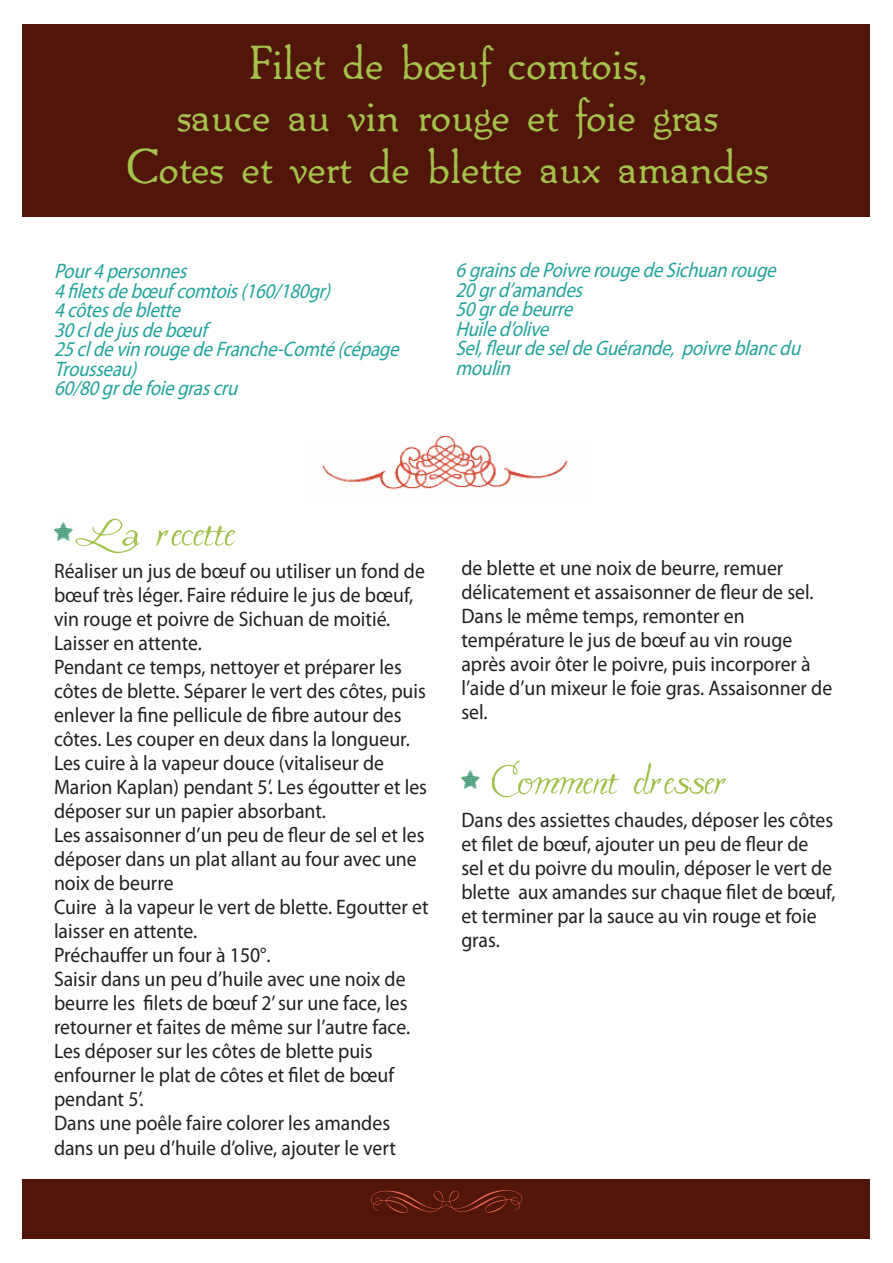
<style>
.page{position:relative;width:893px;height:1263px;background:#fff}
.page>*{position:absolute;margin:0;border:0;box-sizing:border-box;transform-origin:0 0}
.t1{font:49.5px "Pavane";color:#a2c24b;scale:1.17 1}
.t2{font:49.5px "Pavane";color:#a2c24b;scale:1.23 1}
.t3{font:43.5px "Packard Antique";color:#a2c24b}
.t4{font:21px/24px "Myriad Pro";color:#231f20;scale:.94 1}
.t5{font:italic 21px/19.5px "Myriad Pro";color:#21a39c;scale:.89 1}
.s1{font-size:52.5px}
</style>
<div class="page">
<img style="left:54px;top:521px;width:19px;height:20px">
<img style="left:461px;top:769px;width:19px;height:20px">
<div style="left:23px;top:24px;width:847px;height:193px;background:#52150a"></div>
<div style="left:23px;top:1179px;width:847px;height:60px;background:#52150a"></div>
<img style="left:322px;top:436px;width:246px;height:54px">
<svg style="left:371px;top:1190px;width:151px;height:23px"></svg>
<p class="t3" style="left:248px;top:31px;width:398px">Filet de bœuf comtois,</p>
<p class="t3" style="left:176px;top:83px;width:543px">sauce au vin rouge et foie gras</p>
<p class="t3" style="left:126px;top:135px;width:643px">Cotes et vert de blette aux amandes</p>
<p class="t5" style="left:54px;top:261px;width:157px">Pour4personnes</p>
<p class="t5" style="left:54px;top:280px;width:318px">4filetsdebœufcomtois(160/180gr)</p>
<p class="t5" style="left:54px;top:300px;width:150px">4côtesdeblette</p>
<p class="t5" style="left:54px;top:319px;width:180px">30cldejusdebœuf</p>
<p class="t5" style="left:54px;top:339px;width:396px">25cldevinrougedeFranche-Comté(cépage<br>Trousseau)</p>
<p class="t5" style="left:54px;top:378px;width:214px">60/80grdefoiegrascru</p>
<p class="t5" style="left:455px;top:260px;width:368px">6grainsdePoivrerougedeSichuanrouge</p>
<p class="t5" style="left:455px;top:280px;width:151px">20grd’amandes</p>
<p class="t5" style="left:455px;top:299px;width:140px">50grdebeurre</p>
<p class="t5" style="left:455px;top:319px;width:113px">Huiled’olive</p>
<p class="t5" style="left:455px;top:338px;width:396px">Sel,fleurdeseldeGuérande,poivreblancdu moulin</p>
<p class="t2" style="left:75px;top:505px;width:131px"><span class="s1">L</span>a recette</p>
<p class="t4" style="left:54px;top:559px;width:396px">Réaliser un jus de bœuf ou utiliser un fond de bœuf très léger. Faire réduire le jus de bœuf, vin rouge et poivre de Sichuan de moitié.<br>Laisser en attente.</p>
<p class="t4" style="left:54px;top:655px;width:397px">Pendant ce temps, nettoyer et préparer les côtes de blette. Séparer le vert des côtes, puis enlever la fine pellicule de fibre autour des côtes. Les couper en deux dans la longueur.</p>
<p class="t4" style="left:54px;top:751px;width:398px">Les cuire à la vapeur douce (vitaliseur de<br>Marion Kaplan) pendant 5’. Les égoutter et les déposer sur un papier absorbant.</p>
<p class="t4" style="left:54px;top:823px;width:396px">Les assaisonner d’un peu de fleur de sel et les déposer dans un plat allant au four avec une noix de beurre</p>
<p class="t4" style="left:54px;top:895px;width:400px">Cuire à la vapeur le vert de blette. Egoutter et laisser en attente.</p>
<p class="t4" style="left:54px;top:943px;width:232px">Préchauffer un four à 150°.</p>
<p class="t4" style="left:54px;top:967px;width:380px">Saisir dans un peu d’huile avec une noix de beurre les filets de bœuf 2’ sur une face, les retourner et faites de même sur l’autre face.</p>
<p class="t4" style="left:54px;top:1039px;width:363px">Les déposer sur les côtes de blette puis enfourner le plat de côtes et filet de bœuf pendant 5’.</p>
<p class="t4" style="left:54px;top:1111px;width:365px">Dans une poêle faire colorer les amandes dans un peu d’huile d’olive, ajouter le vert</p>
<p class="t4" style="left:461px;top:556px;width:376px">de blette et une noix de beurre, remuer délicatement et assaisonner de fleur de sel.</p>
<p class="t4" style="left:461px;top:604px;width:396px">Dans le même temps, remonter en température le jus de bœuf au vin rouge après avoir ôter le poivre, puis incorporer à l’aide d’un mixeur le foie gras. Assaisonner de sel.</p>
<p class="t1" style="left:491px;top:753px;width:201px">Comment dresser</p>
<p class="t4" style="left:461px;top:807px;width:399px">Dans des assiettes chaudes, déposer les côtes et filet de bœuf, ajouter un peu de fleur de sel et du poivre du moulin, déposer le vert de blette aux amandes sur chaque filet de bœuf, et terminer par la sauce au vin rouge et foie gras.</p>
</div>
